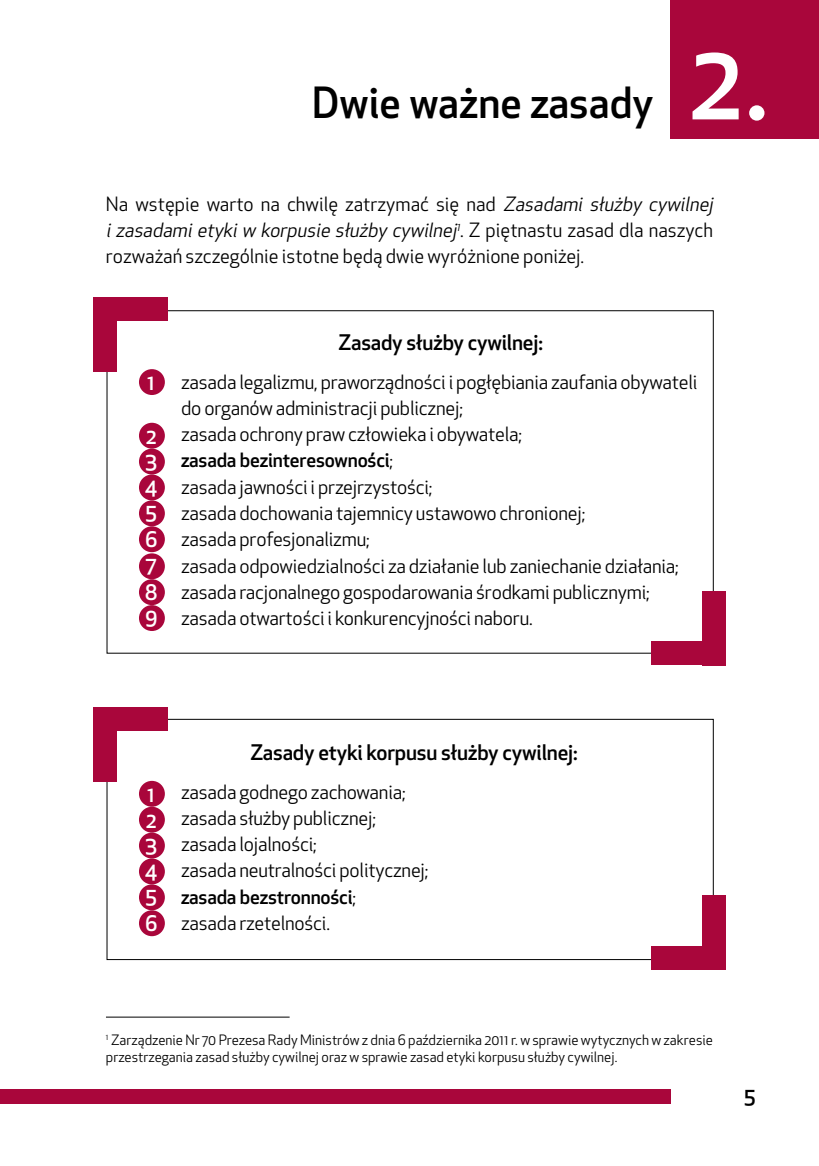
<style>
.page{position:relative;width:819px;height:1166px;background:#fff}
.page>*{position:absolute;margin:0;border:0;box-sizing:border-box;transform-origin:0 0}
.t1{font:500 105px "Apex New";color:#fff}
.t2{font:500 42px "Apex New";color:#000}
.t3{font:500 21px "Apex New";letter-spacing:-.01em;color:#000}
.t4{font:500 21px/27.7px "Apex New";color:#fff}
.t5{font:19.25px/26.2px "Apex New";letter-spacing:-.01em;color:#000}
.t6{font:14px/17.5px "Apex New";color:#000}
.s1{font-style:italic}
.s2{font-weight:500}
</style>
<div class="page">
<div style="left:0;top:1090px;width:670px;height:14px;background:#a9063b"></div>
<div style="left:670px;top:0;width:149px;height:139px;background:#a9063b"></div>
<hr style="left:106px;top:1017px;width:183px;height:1px;background:#000">
<div style="left:94px;top:297px;width:23px;height:75px;background:#a9063b"></div>
<div style="left:94px;top:297px;width:74px;height:24px;background:#a9063b"></div>
<div style="left:94px;top:707px;width:23px;height:75px;background:#a9063b"></div>
<div style="left:94px;top:707px;width:74px;height:24px;background:#a9063b"></div>
<div style="left:701px;top:895px;width:24px;height:74px;background:#a9063b"></div>
<div style="left:651px;top:946px;width:74px;height:23px;background:#a9063b"></div>
<div style="left:701px;top:591px;width:24px;height:74px;background:#a9063b"></div>
<div style="left:651px;top:641px;width:74px;height:24px;background:#a9063b"></div>
<div style="left:139px;top:369px;width:26px;height:26px;background:#a9063b;border-radius:50%"></div>
<div style="left:139px;top:781px;width:26px;height:26px;background:#a9063b;border-radius:50%"></div>
<div style="left:139px;top:423px;width:26px;height:26px;background:#a9063b;border-radius:50%"></div>
<div style="left:139px;top:807px;width:26px;height:25px;background:#a9063b;border-radius:50%"></div>
<div style="left:139px;top:449px;width:26px;height:25px;background:#a9063b;border-radius:50%"></div>
<div style="left:139px;top:832px;width:26px;height:26px;background:#a9063b;border-radius:50%"></div>
<div style="left:139px;top:474px;width:26px;height:26px;background:#a9063b;border-radius:50%"></div>
<div style="left:139px;top:858px;width:26px;height:26px;background:#a9063b;border-radius:50%"></div>
<div style="left:139px;top:500px;width:26px;height:26px;background:#a9063b;border-radius:50%"></div>
<div style="left:139px;top:884px;width:26px;height:26px;background:#a9063b;border-radius:50%"></div>
<div style="left:139px;top:526px;width:26px;height:26px;background:#a9063b;border-radius:50%"></div>
<div style="left:139px;top:910px;width:26px;height:26px;background:#a9063b;border-radius:50%"></div>
<div style="left:139px;top:553px;width:26px;height:26px;background:#a9063b;border-radius:50%"></div>
<div style="left:139px;top:579px;width:26px;height:26px;background:#a9063b;border-radius:50%"></div>
<div style="left:139px;top:605px;width:26px;height:26px;background:#a9063b;border-radius:50%"></div>
<h2 class="t2" style="left:312px;top:75px;width:343px">Dwie ważne zasady</h2>
<h1 class="t1" style="left:688px;top:11px;width:81px">2.</h1>
<p class="t5" style="left:106px;top:191px;width:611px">Na wstępie warto na chwilę zatrzymać się nad <span class="s1">Zasadami służby cywilnej izasadamietykiw korpusie służby cywilnej</span><sup>1</sup>. Z p i ę t n a s t u z a s a d d l a n a s zy c h rozważań szczególnie istotne będą dwie wyróżnione poniżej.</p>
<p class="t4" style="left:148px;top:368px;width:9px">1</p>
<p class="t4" style="left:146px;top:422px;width:12px">2</p>
<p class="t4" style="left:145px;top:446px;width:14px">3</p>
<p class="t4" style="left:145px;top:472px;width:14px">4</p>
<p class="t4" style="left:145px;top:498px;width:14px">5</p>
<p class="t4" style="left:145px;top:525px;width:14px">6</p>
<p class="t4" style="left:145px;top:550px;width:14px">7<br>8</p>
<p class="t4" style="left:145px;top:602px;width:14px">9</p>
<p class="t3" style="left:338px;top:328px;width:206px">Zasady służby cywilnej:</p>
<p class="t5" style="left:181px;top:368px;width:518px">zasada legalizmu, praworządności i pogłębiania zaufania obywateli do organów administracji publicznej;<br>zasada ochrony praw człowieka i obywatela;<br><span class="s2">zasada bezinteresowności</span>;<br>zasada jawności i przejrzystości;<br>zasada dochowania tajemnicy ustawowo chronionej;<br>zasada profesjonalizmu;<br>zasada odpowiedzialności za działanie lub zaniechanie działania; zasada racjonalnego gospodarowania środkami publicznymi; zasada otwartości i konkurencyjności naboru.</p>
<p class="t4" style="left:148px;top:780px;width:9px">1</p>
<p class="t4" style="left:146px;top:806px;width:12px">2</p>
<p class="t4" style="left:145px;top:830px;width:14px">3</p>
<p class="t4" style="left:145px;top:856px;width:14px">4</p>
<p class="t4" style="left:145px;top:881px;width:14px">5</p>
<p class="t4" style="left:145px;top:909px;width:14px">6</p>
<p class="t3" style="left:250px;top:738px;width:329px">Zasady etyki korpusu służby cywilnej:</p>
<p class="t5" style="left:181px;top:778px;width:249px">zasada godnego zachowania; zasada służby publicznej; zasada lojalności;<br>zasada neutralności politycznej; <span class="s2">zasada bezstronności</span>;<br>zasada rzetelności.</p>
<p class="t6" style="left:106px;top:1030px;width:608px"><sup>1</sup> Zarządzenie Nr 70 Prezesa Rady Ministrów z dnia 6 października 2011 r. w sprawie wytycznych w zakresie przestrzegania zasad służby cywilnej oraz w sprawie zasad etyki korpusu służby cywilnej.</p>
<p class="t3" style="left:743px;top:1081px;width:14px">5</p>
</div>
